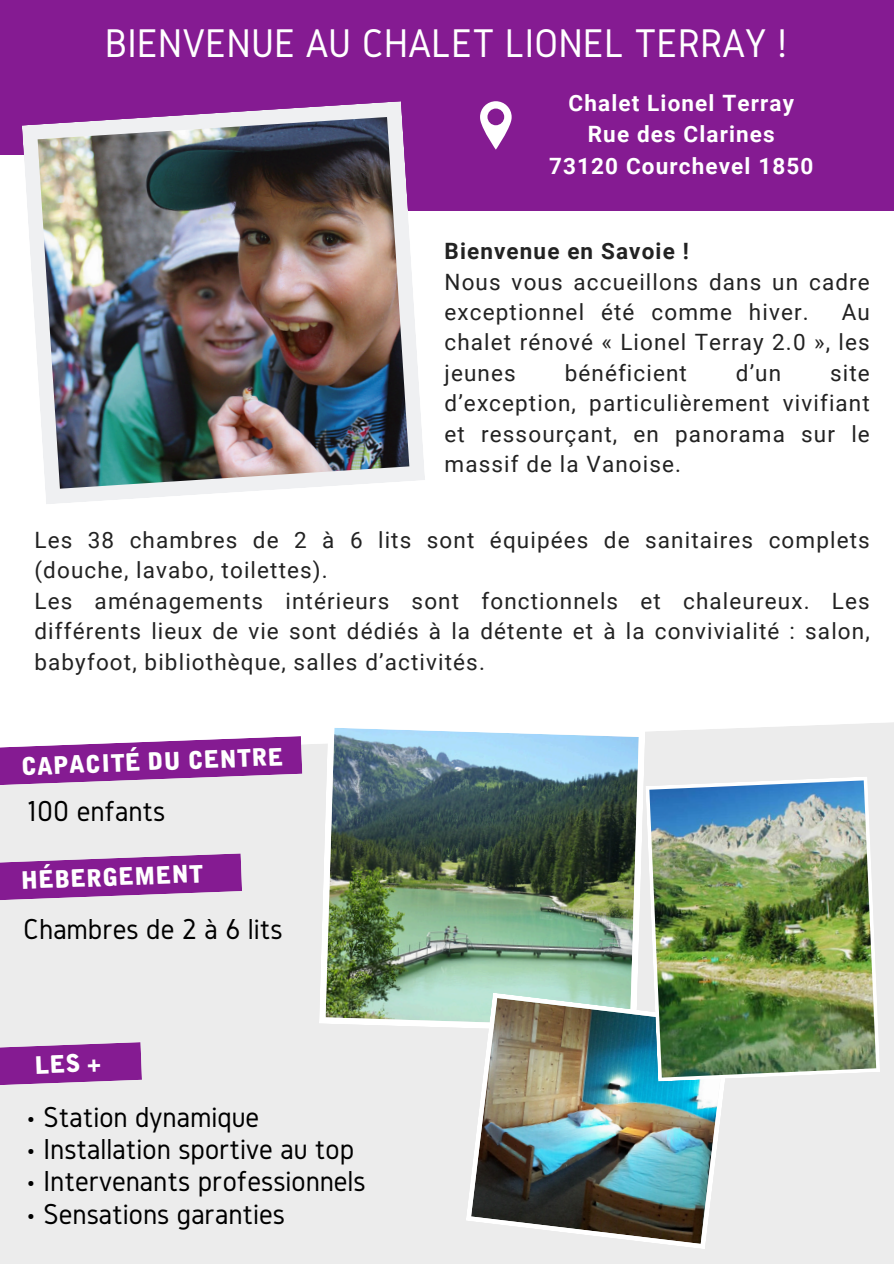
<style>
.page{position:relative;width:894px;height:1264px;background:#fff}
.page>*{position:absolute;margin:0;border:0;box-sizing:border-box;transform-origin:0 0}
.t1{font:41.55px "Gidole";color:#fff}
.t2{font:30px "Gidole";color:#000}
.t3{font:24px "Alpha Ligue";color:#fff}
.t4{font:22.5px/30.3px "Roboto";letter-spacing:.05em;color:#222;text-align:justify}
.t5{font:700 22.5px/31.5px "Roboto";letter-spacing:.05em;color:#fff;text-align:center}
.t6{font:700 22.5px "Roboto";letter-spacing:.05em;color:#222}
</style>
<div class="page">
<div style="left:393px;top:62px;width:500px;height:149px;background:#851b92"></div>
<div style="left:0;top:0;width:893px;height:154px;background:#851b92"></div>
<img style="left:22px;top:101px;width:403px;height:403px">
<svg style="left:480px;top:101px;width:31px;height:49px"></svg>
<div style="left:0;top:722px;width:893px;height:541px;background:#ececec"></div>
<svg style="left:0;top:736px;width:302px;height:49px;background:#9f4ea9"></svg>
<svg style="left:0;top:853px;width:242px;height:47px;background:#9a45a4"></svg>
<svg style="left:0;top:1042px;width:142px;height:43px;background:#92379e"></svg>
<img style="left:319px;top:722px;width:326px;height:311px">
<img style="left:465px;top:992px;width:267px;height:257px">
<img style="left:645px;top:776px;width:234px;height:305px">
<p class="t1" style="left:105px;top:20px;width:684px">BIENVENUE AU CHALET LIONEL TERRAY !</p>
<p class="t5" style="left:549px;top:87px;width:266px">Chalet Lionel Terray<br>Rue des Clarines<br>73120 Courchevel 1850</p>
<p class="t6" style="left:444px;top:238px;width:246px">Bienvenue en Savoie !</p>
<p class="t4" style="left:444px;top:267px;width:426px">Nous vous accueillons dans un cadre exceptionnel été comme hiver.</p>
<p class="t4" style="left:444px;top:297px;width:426px;text-indent:397px">Au chalet rénové « Lionel Terray 2.0 », les jeunes</p>
<p class="t4" style="left:564px;top:358px;width:124px">bénéficient</p>
<p class="t4" style="left:735px;top:358px;width:47px">d’un</p>
<p class="t4" style="left:444px;top:358px;width:426px;text-indent:385px">site d’exception, particulièrement vivifiant et ressourçant, en panorama sur le</p>
<h2 class="t4" style="left:444px;top:449px;width:238px">massif de la Vanoise.</h2>
<p class="t4" style="left:34px;top:525px;width:836px">Les 38 chambres de 2 à 6 lits sont équipées de sanitaires complets (douche, lavabo, toilettes).</p>
<h2 class="t4" style="left:34px;top:586px;width:836px">Les aménagements intérieurs sont fonctionnels et chaleureux. Les différents lieux de vie sont dédiés à la détente et à la convivialité : salon, babyfoot, bibliothèque, salles d’activités.</h2>
<p class="t3" style="left:21px;top:757px;width:264px;rotate:-2deg">capacité du centre</p>
<h3 class="t2" style="left:26px;top:794px;width:141px">100 enfants</h3>
<p class="t3" style="left:21px;top:871px;width:184px;rotate:-2deg">hébergement</p>
<p class="t2" style="left:23px;top:912px;width:261px">Chambres de 2 à 6 lits</p>
<p class="t3" style="left:35px;top:1055px;width:68px;rotate:-2deg">les +</p>
<p class="t2" style="left:26px;top:1100px;width:234px">• Station dynamique</p>
<p class="t2" style="left:26px;top:1132px;width:329px">• Installation sportive au top</p>
<p class="t2" style="left:26px;top:1164px;width:341px">• Intervenants professionnels</p>
<p class="t2" style="left:26px;top:1197px;width:260px">• Sensations garanties</p>
</div>
